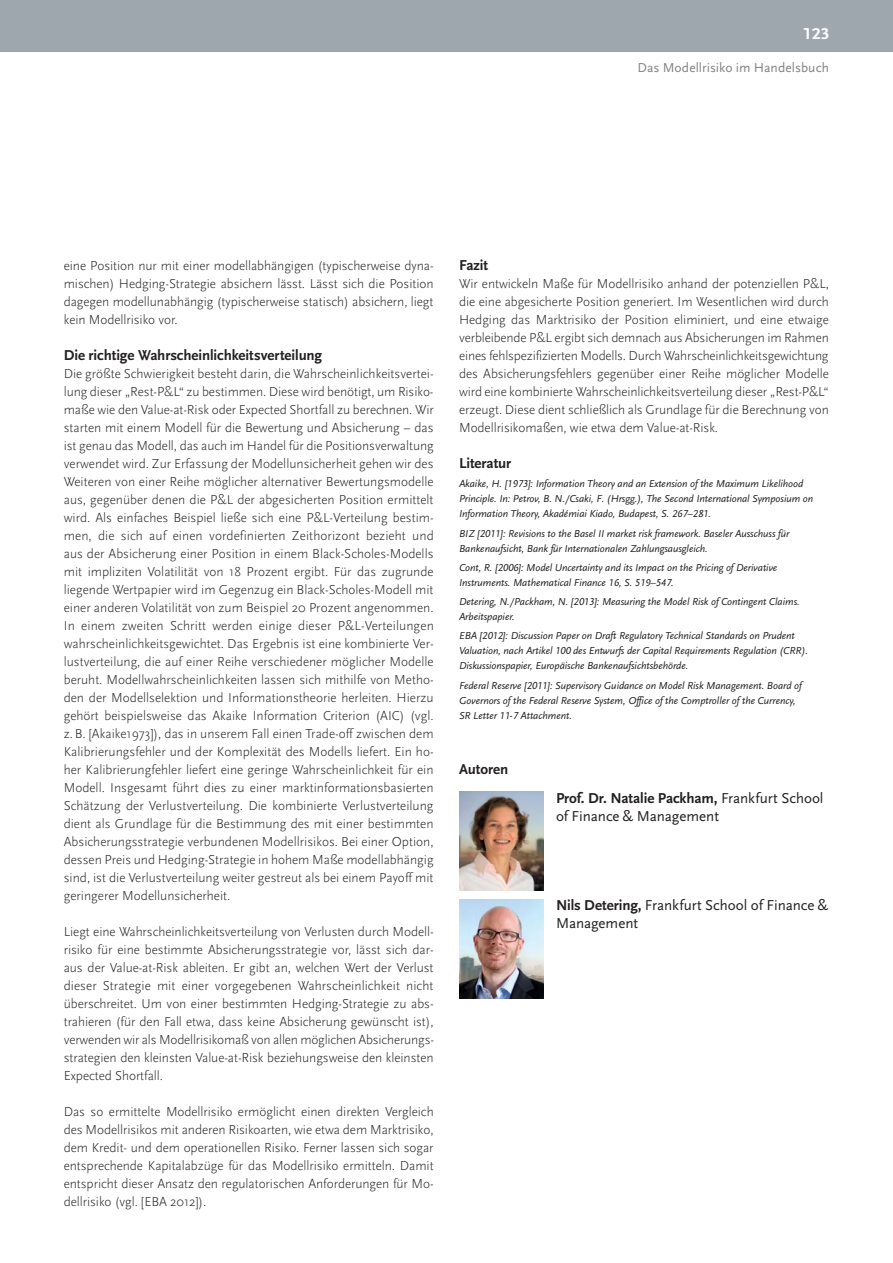
<style>
.page{position:relative;width:893px;height:1263px;background:#fff}
.page>*{position:absolute;margin:0;border:0;box-sizing:border-box;transform-origin:0 0}
.t1{font:700 16.5px "Scala Sans LF";color:#fff;scale:1.1 1}
.t2{font:15px/18px "Scala Sans LF";letter-spacing:-.01em;color:#231f20}
.t3{font:700 15px "Scala Sans LF";letter-spacing:-.005em;color:#231f20}
.t4{font:300 13.5px/18px "Scala Sans";letter-spacing:-.005em;color:#231f20;text-align:justify}
.t5{font:13.5px "Scala Sans LF";letter-spacing:-.005em;color:#808285}
.t6{font:italic 10.5px/15px "Scala Sans LF";letter-spacing:-.005em;color:#231f20}
.s1{font-weight:700}
</style>
<div class="page">
<div style="left:0;top:0;width:893px;height:51px;background:#9ea7ae"></div>
<img style="left:459px;top:792px;width:84px;height:98px">
<img style="left:459px;top:900px;width:84px;height:98px">
<p class="t1" style="left:803px;top:26px;width:26px">123</p>
<p class="t5" style="left:637px;top:62px;width:193px">Das Modellrisiko im Handelsbuch</p>
<p class="t4" style="left:64px;top:258px;width:371px">eine Position nur mit einer modellabhängigen (typischerweise dyna&shy;mischen) Hedging-Strategie absichern lässt. Lässt sich die Position dagegen modellunabhängig (typischerweise statisch) absichern, liegt kein Modellrisiko vor.</p>
<p class="t3" style="left:64px;top:348px;width:260px">Die richtige Wahrscheinlichkeitsverteilung</p>
<p class="t4" style="left:64px;top:366px;width:372px">Die größte Schwierigkeit besteht darin, die Wahrscheinlichkeitsvertei&shy;lung dieser „Rest-P&amp;L“ zu bestimmen. Diese wird benötigt, um Risiko&shy;maße wie den Value-at-Risk oder Expected Shortfall zu berechnen. Wir starten mit einem Modell für die Bewertung und Absicherung – das ist genau das Modell, das auch im Handel für die Positionsverwaltung verwendet wird. Zur Erfassung der Modellunsicherheit gehen wir des Weiteren von einer Reihe möglicher alternativer Bewertungsmodelle aus, gegenüber denen die P&amp;L der abgesicherten Position ermittelt wird. Als einfaches Beispiel ließe sich eine P&amp;L-Verteilung bestim&shy;men, die sich auf einen vordefinierten Zeithorizont bezieht und aus der Absicherung einer Position in einem Black-Scholes-Modells mit impliziten Volatilität von 18 Prozent ergibt. Für das zugrunde liegende Wertpapier wird im Gegenzug ein Black-Scholes-Modell mit einer anderen Volatilität von zum Beispiel 20 Prozent angenommen.<br>In einem zweiten Schritt werden einige dieser P&amp;L-Verteilungen wahrscheinlichkeitsgewichtet. Das Ergebnis ist eine kombinierte Ver&shy;lustverteilung, die auf einer Reihe verschiedener möglicher Modelle beruht. Modellwahrscheinlichkeiten lassen sich mithilfe von Metho&shy;den der Modellselektion und Informationstheorie herleiten. Hierzu gehört beispielsweise das Akaike Information Criterion (AIC) (vgl. z. B. [Akaike1973]), das in unserem Fall einen Trade-off zwischen dem Kalibrierungsfehler und der Komplexität des Modells liefert. Ein ho&shy;her Kalibrierungfehler liefert eine geringe Wahrscheinlichkeit für ein Modell. Insgesamt führt dies zu einer marktinformationsbasierten Schätzung der Verlustverteilung. Die kombinierte Verlustverteilung dient als Grundlage für die Bestimmung des mit einer bestimmten Absicherungsstrategie verbundenen Modellrisikos. Bei einer Option, dessen Preis und Hedging-Strategie in hohem Maße modellabhängig sind, ist die Verlustverteilung weiter gestreut als bei einem Payoff mit geringerer Modellunsicherheit.</p>
<p class="t4" style="left:64px;top:923px;width:372px">Liegt eine Wahrscheinlichkeitsverteilung von Verlusten durch Modell&shy;risiko für eine bestimmte Absicherungsstrategie vor, lässt sich dar&shy;aus der Value-at-Risk ableiten. Er gibt an, welchen Wert der Verlust dieser Strategie mit einer vorgegebenen Wahrscheinlichkeit nicht überschreitet. Um von einer bestimmten Hedging-Strategie zu abs&shy;trahieren (für den Fall etwa, dass keine Absicherung gewünscht ist), verwenden wir als Modellrisikomaß von allen möglichen Absicherungs&shy;strategien den kleinsten Value-at-Risk beziehungsweise den kleinsten Expected Shortfall.</p>
<p class="t4" style="left:64px;top:1103px;width:371px">Das so ermittelte Modellrisiko ermöglicht einen direkten Vergleich des Modellrisikos mit anderen Risikoarten, wie etwa dem Marktrisiko, dem Kredit- und dem operationellen Risiko. Ferner lassen sich sogar entsprechende Kapitalabzüge für das Modellrisiko ermitteln. Damit entspricht dieser Ansatz den regulatorischen Anforderungen für Mo&shy;dellrisiko (vgl. [EBA 2012]).</p>
<p class="t3" style="left:459px;top:258px;width:31px">Fazit</p>
<p class="t4" style="left:459px;top:276px;width:371px">Wir entwickeln Maße für Modellrisiko anhand der potenziellen P&amp;L, die eine abgesicherte Position generiert. Im Wesentlichen wird durch Hedging das Marktrisiko der Position eliminiert, und eine etwaige verbleibende P&amp;L ergibt sich demnach aus Absicherungen im Rahmen eines fehlspezifizierten Modells. Durch Wahrscheinlichkeitsgewichtung des Absicherungsfehlers gegenüber einer Reihe möglicher Modelle wird eine kombinierte Wahrscheinlichkeitsverteilung dieser „Rest-P&amp;L“ erzeugt. Diese dient schließlich als Grundlage für die Berechnung von Modellrisikomaßen, wie etwa dem Value-at-Risk.</p>
<p class="t3" style="left:459px;top:456px;width:54px">Literatur</p>
<p class="t6" style="left:459px;top:477px;width:356px">Akaike, H. [1973]: Information Theory and an Extension of the Maximum Likelihood<br>Principle. In: Petrov, B. N./Csaki, F. (Hrsgg.), The Second International Symposium on<br>Information Theory, Akadémiai Kiado, Budapest, S. 267–281.</p>
<p class="t6" style="left:459px;top:526px;width:332px">BIZ [2011]: Revisions to the Basel II market risk framework. Baseler Ausschuss für<br>Bankenaufsicht, Bank für Internationalen Zahlungsausgleich.</p>
<p class="t6" style="left:459px;top:560px;width:320px">Cont, R. [2006]: Model Uncertainty and its Impact on the Pricing of Derivative<br>Instruments. Mathematical Finance 16, S. 519–547.</p>
<p class="t6" style="left:459px;top:595px;width:342px">Detering, N./Packham, N. [2013]: Measuring the Model Risk of Contingent Claims.<br>Arbeitspapier.</p>
<p class="t6" style="left:459px;top:629px;width:350px">EBA [2012]: Discussion Paper on Draft Regulatory Technical Standards on Prudent<br>Valuation, nach Artikel 100 des Entwurfs der Capital Requirements Regulation (CRR).<br>Diskussionspapier, Europäische Bankenaufsichtsbehörde.</p>
<p class="t6" style="left:459px;top:678px;width:344px">Federal Reserve [2011]: Supervisory Guidance on Model Risk Management. Board of<br>Governors of the Federal Reserve System, Office of the Comptroller of the Currency,<br>SR Letter 11-7 Attachment.</p>
<p class="t3" style="left:459px;top:762px;width:51px">Autoren</p>
<p class="t2" style="left:556px;top:789px;width:269px"><span class="s1">Prof. Dr. Natalie Packham,</span> Frankfurt School of Finance &amp; Management</p>
<p class="t2" style="left:556px;top:897px;width:274px"><span class="s1">Nils Detering,</span> Frankfurt School of Finance &amp;<br>Management</p>
</div>
